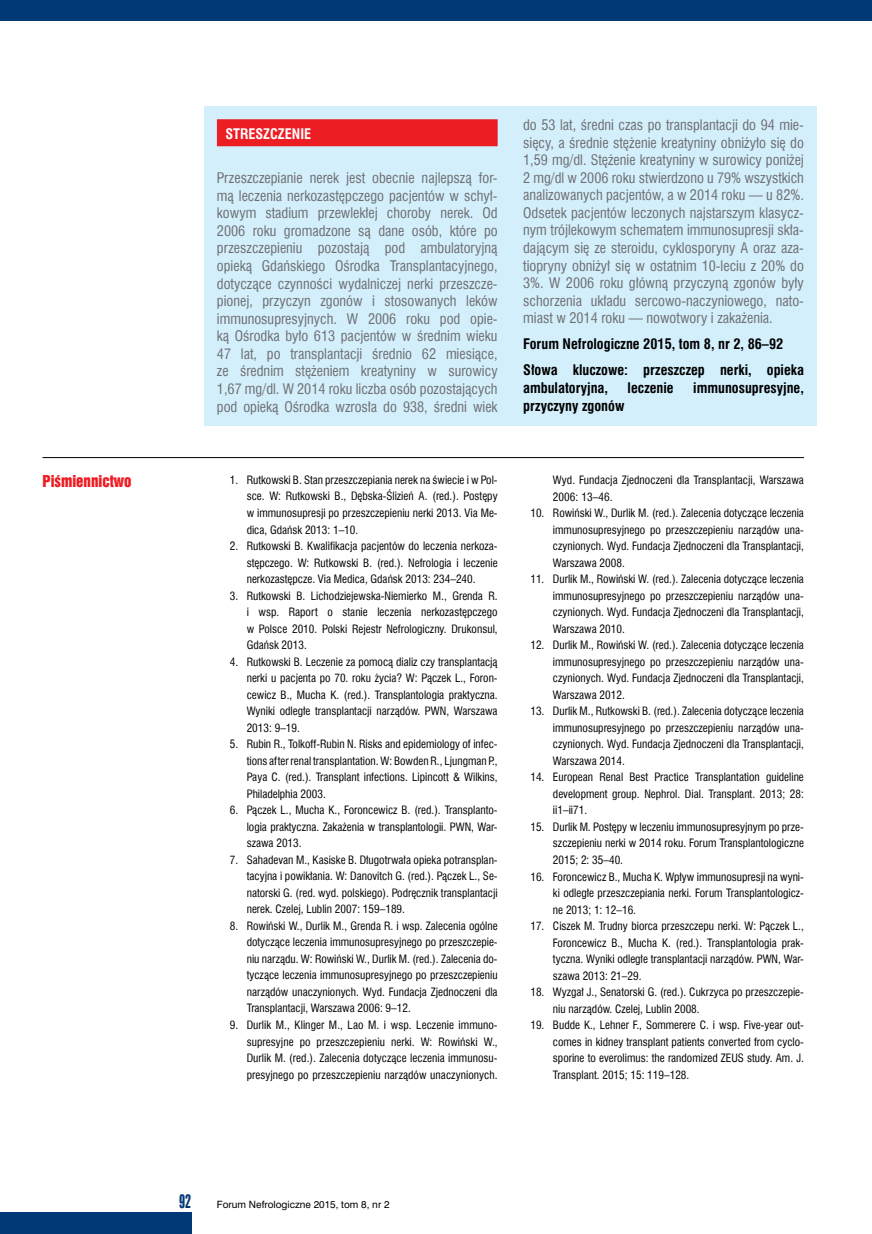
<style>
.page{position:relative;width:872px;height:1234px;background:#fff}
.page>*{position:absolute;margin:0;border:0;box-sizing:border-box;transform-origin:0 0}
.t1{font:18px "Swis 924 EU";color:#003976}
.t2{font:15px "Swis 921 EU";color:#ed1d24}
.t3{font:14.25px/17.5px "Swis 721 Cn EU";color:#6d6e71;text-align:justify}
.t4{font:700 14.25px/26.1px "Swis 721 Cn EU";color:#000}
.t5{font:700 14.25px "Swis 721 Cn EU";color:#fff}
.t6{font:11.25px/16.5px "Swis 721 Cn EU";color:#000;text-align:justify}
.t7{font:9.3px "Swis 721 PL";color:#000}
</style>
<div class="page">
<div style="left:0;top:0;width:872px;height:21px;background:#003976"></div>
<div style="left:0;top:1212px;width:191px;height:21px;background:#003976"></div>
<div style="left:204px;top:106px;width:612px;height:319px;background:#d4effc"></div>
<div style="left:217px;top:119px;width:280px;height:27px;background:#ed1d24"></div>
<hr style="left:43px;top:457px;width:761px;height:1px;background:#000">
<p class="t5" style="left:225px;top:125px;width:87px">STRESZCZENIE</p>
<p class="t3" style="left:217px;top:169px;width:282px">Przeszczepianie nerek jest obecnie najlepszą for&shy;mą leczenia nerkozastępczego pacjentów w schył&shy;kowym stadium przewlekłej choroby nerek. Od 2006 roku gromadzone są dane osób, które po przeszczepieniu pozostają pod ambulatoryjną opieką Gdańskiego Ośrodka Transplantacyjnego, dotyczące czynności wydalniczej nerki przeszcze&shy;pionej, przyczyn zgonów i stosowanych leków immunosupresyjnych. W 2006 roku pod opie&shy;ką Ośrodka było 613 pacjentów w średnim wieku 47 lat, po transplantacji średnio 62 miesiące, ze średnim stężeniem kreatyniny w surowicy 1,67 mg/dl. W 2014 roku liczba osób pozostających pod opieką Ośrodka wzrosła do 938, średni wiek</p>
<h2 class="t2" style="left:43px;top:471px;width:90px">Piśmiennictwo</h2>
<p class="t6" style="left:247px;top:471px;width:252px;text-indent:-17px">1. Rutkowski B. Stan przeszczepiania nerek na świecie i w Pol&shy;sce. W: Rutkowski B., Dębska-Ślizień A. (red.). Postępy w immunosupresji po przeszczepieniu nerki 2013. Via Me&shy;dica, Gdańsk 2013: 1–10.</p>
<p class="t6" style="left:247px;top:537px;width:252px;text-indent:-17px">2. Rutkowski B. Kwalifikacja pacjentów do leczenia nerkoza&shy;stępczego. W: Rutkowski B. (red.). Nefrologia i leczenie nerkozastępcze. Via Medica, Gdańsk 2013: 234–240.</p>
<p class="t6" style="left:247px;top:587px;width:252px;text-indent:-17px">3. Rutkowski B. Lichodziejewska-Niemierko M., Grenda R. i wsp. Raport o stanie leczenia nerkozastępczego w Polsce 2010. Polski Rejestr Nefrologiczny. Drukonsul, Gdańsk 2013.</p>
<p class="t6" style="left:247px;top:653px;width:252px;text-indent:-17px">4. Rutkowski B. Leczenie za pomocą dializ czy transplantacją nerki u pacjenta po 70. roku życia? W: Pączek L., Foron&shy;cewicz B., Mucha K. (red.). Transplantologia praktyczna.<br>Wyniki odległe transplantacji narządów. PWN, Warszawa 2013: 9–19.</p>
<p class="t6" style="left:247px;top:735px;width:252px;text-indent:-17px">5. Rubin R., Tolkoff-Rubin N. Risks and epidemiology of infec&shy;tions after renal transplantation. W: Bowden R., Ljungman P., Paya C. (red.). Transplant infections. Lipincott &amp; Wilkins, Philadelphia 2003.</p>
<p class="t6" style="left:247px;top:801px;width:252px;text-indent:-17px">6. Pączek L., Mucha K., Foroncewicz B. (red.). Transplanto&shy;logia praktyczna. Zakażenia w transplantologii. PWN, War&shy;szawa 2013.</p>
<p class="t6" style="left:247px;top:851px;width:252px;text-indent:-17px">7. Sahadevan M., Kasiske B. Długotrwała opieka potransplan&shy;tacyjna i powikłania. W: Danovitch G. (red.). Pączek L., Se&shy;natorski G. (red. wyd. polskiego). Podręcznik transplantacji nerek. Czelej, Lublin 2007: 159–189.</p>
<p class="t6" style="left:247px;top:917px;width:252px;text-indent:-17px">8. Rowiński W., Durlik M., Grenda R. i wsp. Zalecenia ogólne dotyczące leczenia immunosupresyjnego po przeszczepie&shy;niu narządu. W: Rowiński W., Durlik M. (red.). Zalecenia do&shy;tyczące leczenia immunosupresyjnego po przeszczepieniu narządów unaczynionych. Wyd. Fundacja Zjednoczeni dla Transplantacji, Warszawa 2006: 9–12.</p>
<p class="t6" style="left:247px;top:1016px;width:252px;text-indent:-17px">9. Durlik M., Klinger M., Lao M. i wsp. Leczenie immuno&shy;supresyjne po przeszczepieniu nerki. W: Rowiński W., Durlik M. (red.). Zalecenia dotyczące leczenia immunosu&shy;presyjnego po przeszczepieniu narządów unaczynionych.</p>
<p class="t3" style="left:523px;top:116px;width:282px">do 53 lat, średni czas po transplantacji do 94 mie&shy;sięcy, a średnie stężenie kreatyniny obniżyło się do 1,59 mg/dl. Stężenie kreatyniny w surowicy poniżej 2 mg/dl w 2006 roku stwierdzono u 79% wszystkich analizowanych pacjentów, a w 2014 roku — u 82%.<br>Odsetek pacjentów leczonych najstarszym klasycz&shy;nym trójlekowym schematem immunosupresji skła&shy;dającym się ze steroidu, cyklosporyny A oraz aza&shy;tiopryny obniżył się w ostatnim 10-leciu z 20% do 3%. W 2006 roku główną przyczyną zgonów były schorzenia układu sercowo-naczyniowego, nato&shy;miast w 2014 roku — nowotwory i zakażenia.</p>
<p class="t4" style="left:523px;top:332px;width:282px">Forum Nefrologiczne 2015, tom 8, nr 2, 86–92<br>Słowa kluczowe: przeszczep nerki, opieka</p>
<p class="t4" style="left:523px;top:375px;width:86px">ambulatoryjna,</p>
<p class="t4" style="left:627px;top:375px;width:48px">leczenie</p>
<p class="t4" style="left:693px;top:375px;width:112px">immunosupresyjne,</p>
<p class="t4" style="left:523px;top:393px;width:103px">przyczyny zgonów</p>
<p class="t6" style="left:553px;top:471px;width:252px">Wyd. Fundacja Zjednoczeni dla Transplantacji, Warszawa<br>2006: 13–46.</p>
<p class="t6" style="left:553px;top:504px;width:252px;text-indent:-23px">10. Rowiński W., Durlik M. (red.). Zalecenia dotyczące leczenia immunosupresyjnego po przeszczepieniu narządów una&shy;czynionych. Wyd. Fundacja Zjednoczeni dla Transplantacji, Warszawa 2008.</p>
<p class="t6" style="left:553px;top:570px;width:252px;text-indent:-23px">11. Durlik M., Rowiński W. (red.). Zalecenia dotyczące leczenia immunosupresyjnego po przeszczepieniu narządów una&shy;czynionych. Wyd. Fundacja Zjednoczeni dla Transplantacji, Warszawa 2010.</p>
<p class="t6" style="left:553px;top:636px;width:252px;text-indent:-23px">12. Durlik M., Rowiński W. (red.). Zalecenia dotyczące leczenia immunosupresyjnego po przeszczepieniu narządów una&shy;czynionych. Wyd. Fundacja Zjednoczeni dla Transplantacji, Warszawa 2012.</p>
<p class="t6" style="left:553px;top:702px;width:252px;text-indent:-23px">13. Durlik M., Rutkowski B. (red.). Zalecenia dotyczące leczenia immunosupresyjnego po przeszczepieniu narządów una&shy;czynionych. Wyd. Fundacja Zjednoczeni dla Transplantacji, Warszawa 2014.</p>
<p class="t6" style="left:553px;top:768px;width:252px;text-indent:-23px">14. European Renal Best Practice Transplantation guideline development group. Nephrol. Dial. Transplant. 2013; 28: ii1–ii71.</p>
<p class="t6" style="left:553px;top:818px;width:252px;text-indent:-23px">15. Durlik M. Postępy w leczeniu immunosupresyjnym po prze&shy;szczepieniu nerki w 2014 roku. Forum Transplantologiczne 2015; 2: 35–40.</p>
<p class="t6" style="left:553px;top:867px;width:252px;text-indent:-23px">16. Foroncewicz B., Mucha K. Wpływ immunosupresji na wyni&shy;ki odległe przeszczepiania nerki. Forum Transplantologicz&shy;ne 2013; 1: 12–16.</p>
<p class="t6" style="left:553px;top:917px;width:252px;text-indent:-23px">17. Ciszek M. Trudny biorca przeszczepu nerki. W: Pączek L., Foroncewicz B., Mucha K. (red.). Transplantologia prak&shy;tyczna. Wyniki odległe transplantacji narządów. PWN, War&shy;szawa 2013: 21–29.</p>
<p class="t6" style="left:553px;top:983px;width:252px;text-indent:-23px">18. Wyzgał J., Senatorski G. (red.). Cukrzyca po przeszczepie&shy;niu narządów. Czelej, Lublin 2008.</p>
<p class="t6" style="left:553px;top:1016px;width:252px;text-indent:-23px">19. Budde K., Lehner F., Sommerere C. i wsp. Five-year out&shy;comes in kidney transplant patients converted from cyclo&shy;sporine to everolimus: the randomized ZEUS study. Am. J.<br>Transplant. 2015; 15: 119–128.</p>
<h1 class="t1" style="left:179px;top:1189px;width:14px">92</h1>
<p class="t7" style="left:217px;top:1198px;width:174px">Forum Nefrologiczne 2015, tom 8, nr 2</p>
</div>
